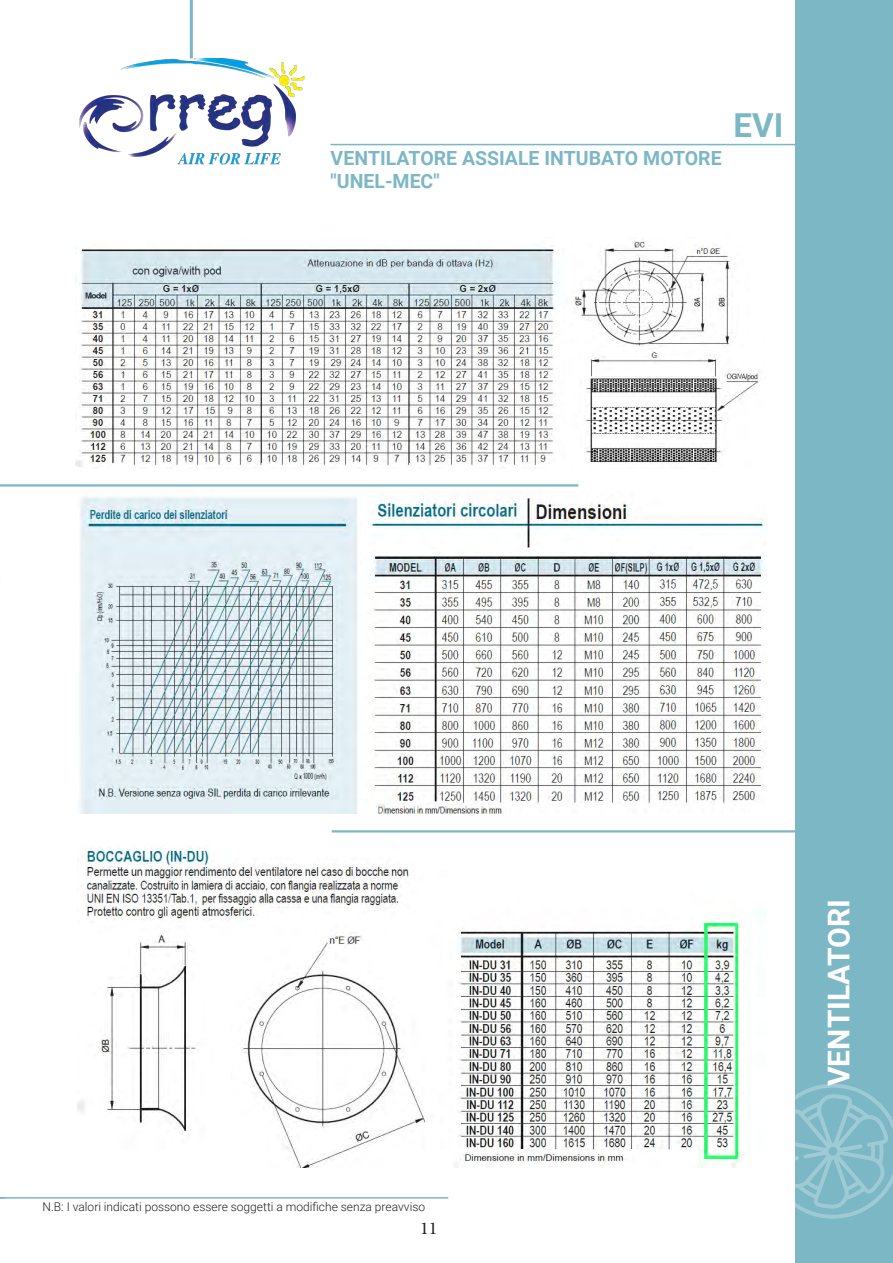
<style>
.page{position:relative;width:893px;height:1263px;background:#fff}
.page>*{position:absolute;margin:0;border:0;box-sizing:border-box;transform-origin:0 0}
.t1{font:700 33px "Roboto";color:#7cb7c6}
.t2{font:700 30px "Roboto";color:#fff}
.t3{font:700 19.5px "Roboto";color:#7cb7c6}
.t4{font:18px "Minion Pro";color:#231f20}
.t5{font:300 12px "Roboto";color:#231f20}
</style>
<div class="page">
<div style="left:795px;top:0;width:98px;height:1263px;background:#7cb7c6"></div>
<hr style="left:330px;top:144px;width:483px;height:1px;background:#7cb7c6">
<hr style="left:190px;top:0;width:3px;height:58px;background:#7cb7c6">
<img style="left:80px;top:59px;width:224px;height:106px">
<hr style="left:0;top:1197px;width:448px;height:1px;background:#7cb7c6">
<img style="left:75px;top:239px;width:684px;height:230px">
<img style="left:79px;top:496px;width:687px;height:317px">
<img style="left:77px;top:845px;width:668px;height:323px">
<hr style="left:332px;top:830px;width:561px;height:2px;background:#7cb7c6">
<hr style="left:0;top:484px;width:578px;height:3px;background:#7cb7c6">
<svg style="left:795px;top:1084px;width:98px;height:135px"></svg>
<p class="t3" style="left:331px;top:144px;width:393px">VENTILATORE ASSIALE INTUBATO MOTORE</p>
<p class="t3" style="left:331px;top:167px;width:111px">"UNEL-MEC"</p>
<p class="t1" style="left:733px;top:102px;width:51px">EVI</p>
<p class="t5" style="left:43px;top:1198px;width:384px">N.B: I valori indicati possono essere soggetti a modifiche senza preavviso</p>
<p class="t4" style="left:420px;top:1216px;width:19px">11</p>
<p class="t2" style="left:818px;top:1086px;width:188px;rotate:-90deg">VENTILATORI</p>
</div>
